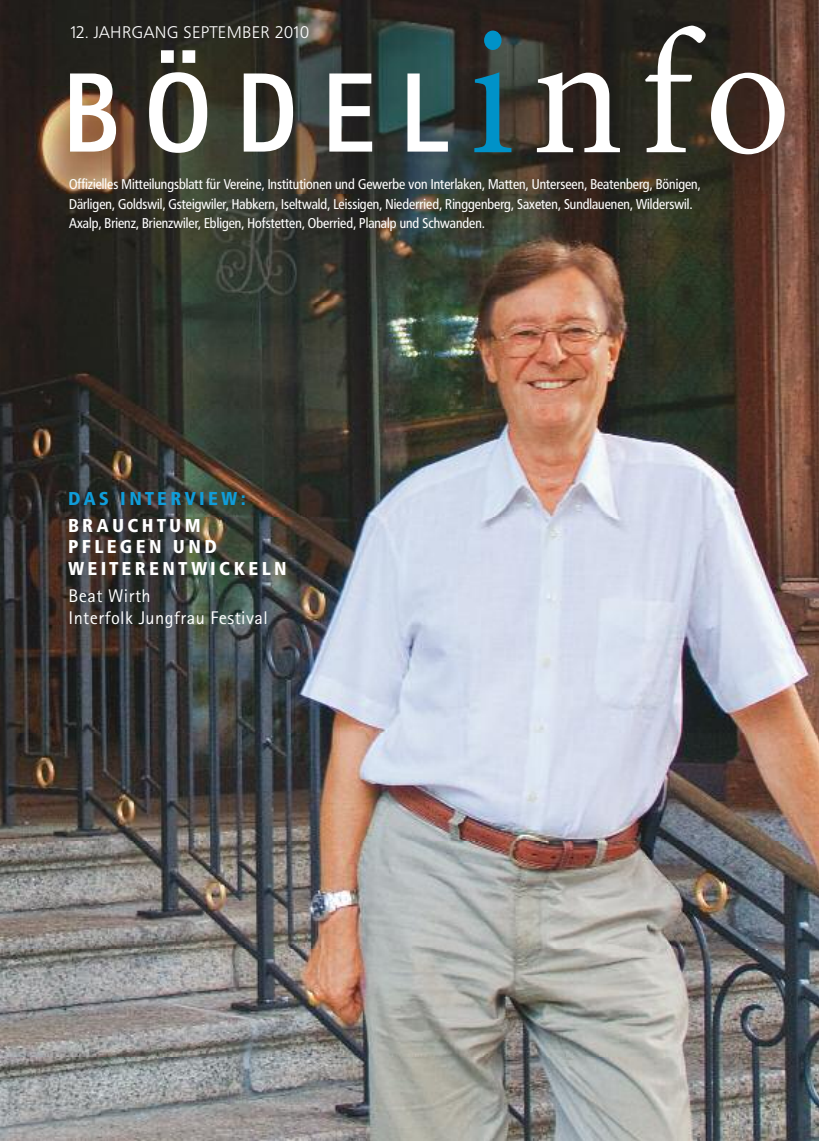
<style>
.page{position:relative;width:819px;height:1141px;background:#fff}
.page>*{position:absolute;margin:0;border:0;box-sizing:border-box;transform-origin:0 0}
.t1{font:900 18.38px/21.9px "Frutiger Condensed BQ";letter-spacing:.215em;color:#fff}
.t2{font:18.38px/21.9px "Rotis Sans Serif";letter-spacing:.025em;color:#fff}
.t3{font:900 18.38px "Frutiger Condensed BQ";letter-spacing:.195em;color:#109dd9}
.t4{font:300 16.62px "Frutiger BQ";letter-spacing:.045em;color:#fff}
.t5{font:14px/19.2px "Frutiger Condensed BQ";color:#fff}
</style>
<div class="page">
<img style="left:0;top:0;width:819px;height:1141px">
<svg style="left:70px;top:73px;width:46px;height:79px"></svg>
<svg style="left:149px;top:50px;width:58px;height:103px"></svg>
<svg style="left:244px;top:73px;width:49px;height:79px"></svg>
<svg style="left:329px;top:73px;width:43px;height:79px"></svg>
<svg style="left:407px;top:73px;width:41px;height:79px"></svg>
<svg style="left:474px;top:31px;width:37px;height:121px;background:#245360"></svg>
<svg style="left:537px;top:72px;width:83px;height:80px"></svg>
<svg style="left:645px;top:26px;width:139px;height:128px"></svg>
<p class="t4" style="left:69px;top:23px;width:241px">12. JAHRGANG SEPTEMBER 2010</p>
<p class="t5" style="left:69px;top:175px;width:633px">Offizielles Mitteilungsblatt für Vereine, Institutionen und Gewerbe von Interlaken, Matten, Unterseen, Beatenberg, Bönigen,<br>Därligen, Goldswil, Gsteigwiler, Habkern, Iseltwald, Leissigen, Niederried, Ringgenberg, Saxeten, Sundlauenen, Wilderswil.<br>Axalp, Brienz, Brienzwiler, Ebligen, Hofstetten, Oberried, Planalp und Schwanden.</p>
<h1 class="t3" style="left:68px;top:488px;width:179px">DAS INTERVIEW:</h1>
<h1 class="t1" style="left:68px;top:514px;width:219px">BRAUCHTUM<br>PFLEGEN UND<br>WEITERENTWICKELN</h1>
<h1 class="t2" style="left:68px;top:587px;width:201px">Beat Wirth<br>Interfolk Jungfrau Festival</h1>
</div>
